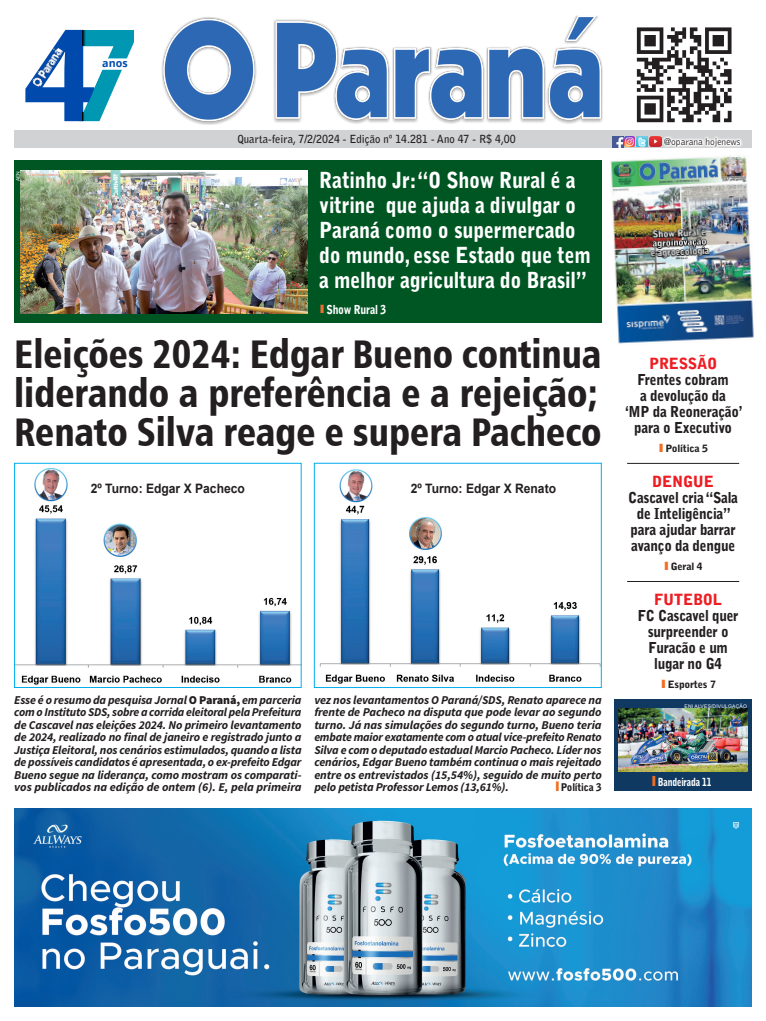
<style>
.page{position:relative;width:766px;height:1021px;background:#fff}
.page>*{position:absolute;margin:0;border:0;box-sizing:border-box;transform-origin:0 0}
.t1{font:700 127.8px "Open Sans";color:#004aad}
.TITULO_ESSE_1{font:40px "Humanist 777 BT Black Condensed B";color:#231f20;scale:.93 1}
.SEGUNDA_MANCHETE{font:900 22px/25px "Bell Gothic Std";letter-spacing:-.01em;color:#fff;scale:.9 1}
.texto_titinho{font:900 15.4px "Bell Gothic Std";letter-spacing:-.02em;color:#ee1d23}
.texto_titinho-2{font:900 15px "Bell Gothic Std";letter-spacing:-.02em;color:#231f20;scale:.91 1}
.TEXTO_MANCHETE{font:700 13px "Arial";color:#231f20;scale:.93 1}
.t2{font:900 12.3px "Bell Gothic Std";letter-spacing:-.02em;color:#fff;scale:.85 1}
.novo_texto_manchete{font:italic 700 12px/12.5px "Source Sans Pro";letter-spacing:-.005em;color:#231f20;text-align:justify}
.data{font:700 11.1px "Bell Gothic Std";color:#231f20;scale:.96 1}
.OLHO{font:900 11.1px "Bell Gothic Std";letter-spacing:-.02em;color:#fff;scale:.79 1}
.t3{font:700 10.7px "Open Sans";color:#004aad}
.OLHO-2{font:900 10.6px "Bell Gothic Std";letter-spacing:-.02em;color:#231f20;scale:.95 1}
.t4{font:900 10px "Bell Gothic Std";letter-spacing:-.02em;color:#231f20;scale:1.05 1}
.t5{font:300 9.7px "Bell Gothic Std";color:#231f20;scale:.96 1}
.Crédito{font:5px "Arial";letter-spacing:.035em;color:#fff}
.CREDITO{font:5px "Arial";color:#fff}
.s1{color:#0097b2}
.s2{font-size:11.2px;color:#ef6e32}
.s3{font-weight:900;font-style:normal}
.s4{font-size:13px;color:#f36e21}
.s5{font-size:11.2px;color:#f36e21}
.s6{font-size:13.7px;color:#f36e21}
</style>
<div class="page">
<div style="left:14px;top:130px;width:737px;height:17px;background:#d1d2d4"></div>
<svg style="left:661px;top:136px;width:81px;height:12px"></svg>
<img style="left:161px;top:15px;width:442px;height:109px">
<img style="left:636px;top:27px;width:96px;height:96px">
<img style="left:83px;top:30px;width:3px;height:16px">
<svg style="left:83px;top:69px;width:36px;height:52px"></svg>
<img style="left:32px;top:47px;width:31px;height:40px">
<div style="left:614px;top:699px;width:137px;height:91px;background:#103961"></div>
<img style="left:618px;top:708px;width:129px;height:63px">
<svg style="left:612px;top:136px;width:49px;height:11px"></svg>
<hr style="left:627px;top:463px;width:112px;height:1px;background:#231f20">
<hr style="left:627px;top:581px;width:112px;height:1px;background:#231f20">
<img style="left:14px;top:808px;width:737px;height:198px">
<div style="left:14px;top:160px;width:587px;height:163px;background:#005623"></div>
<img style="left:21px;top:171px;width:287px;height:142px">
<img style="left:610px;top:156px;width:144px;height:188px">
<img style="left:16px;top:467px;width:283px;height:218px">
<div style="left:14px;top:463px;width:287px;height:225px;border:1px solid #00aeef"></div>
<img style="left:319px;top:469px;width:280px;height:215px">
<div style="left:314px;top:463px;width:287px;height:225px;border:1px solid #00aeef"></div>
<p class="t1" style="left:23px;top:-16px;width:116px">4<span class="s1">7</span></p>
<p class="t3" style="left:102px;top:56px;width:27px">anos</p>
<p class="CREDITO" style="left:15px;top:181px;width:12px;rotate:-90deg">AEN</p>
<p class="data" style="left:237px;top:132px;width:291px">Quarta-feira, 7/2/2024 - Edição nº 14.281 - Ano 47 - R$ 4,00</p>
<p class="t5" style="left:663px;top:137px;width:81px">@oparana hojenews</p>
<p class="SEGUNDA_MANCHETE" style="left:319px;top:167px;width:303px">Ratinho Jr: “O Show Rural é a vitrine que ajuda a divulgar o<br>Paraná como o supermercado do mundo, esse Estado que tem a melhor agricultura do Brasil”</p>
<p class="t2" style="left:319px;top:302px;width:80px"><span class="s2">l</span>Show Rural 3</p>
<p class="TITULO_ESSE_1" style="left:14px;top:329px;width:633px">Eleições 2024: Edgar Bueno continua</p>
<p class="TITULO_ESSE_1" style="left:14px;top:368px;width:629px">liderando a preferência e a rejeição;</p>
<p class="TITULO_ESSE_1" style="left:14px;top:407px;width:633px">Renato Silva reage e supera Pacheco</p>
<p class="TEXTO_MANCHETE" style="left:91px;top:479px;width:167px">2º Turno: Edgar X Pacheco</p>
<p class="TEXTO_MANCHETE" style="left:410px;top:479px;width:158px">2º Turno: Edgar X Renato</p>
<p class="novo_texto_manchete" style="left:14px;top:693px;width:289px">Esse é o resumo da pesquisa Jornal <span class="s3">O Paraná,</span> em parceria com o Instituto SDS, sobre a corrida eleitoral pela Prefeitura de Cascavel nas eleições 2024. No primeiro levantamento de 2024, realizado no final de janeiro e registrado junto a Justiça Eleitoral, nos cenários estimulados, quando a lista de possíveis candidatos é apresentada, o ex-prefeito Edgar Bueno segue na liderança, como mostram os comparati&shy;vos publicados na edição de ontem (6). E, pela primeira</p>
<p class="novo_texto_manchete" style="left:314px;top:693px;width:289px">vez nos levantamentos O Paraná/SDS, Renato aparece na frente de Pacheco na disputa que pode levar ao segundo turno. Já nas simulações do segundo turno, Bueno teria embate maior exatamente com o atual vice-prefeito Renato Silva e com o deputado estadual Marcio Pacheco. Líder nos cenários, Edgar Bueno também continua o mais rejeitado entre os entrevistados (15,54%), seguido de muito perto pelo petista Professor Lemos (13,61%).</p>
<p class="OLHO-2" style="left:554px;top:781px;width:51px"><span class="s4">l</span>Política 3</p>
<p class="texto_titinho" style="left:649px;top:354px;width:70px">PRESSÃO</p>
<p class="texto_titinho-2" style="left:637px;top:370px;width:102px">Frentes cobram</p>
<p class="texto_titinho-2" style="left:640px;top:386px;width:96px">a devolução da</p>
<p class="texto_titinho-2" style="left:625px;top:402px;width:131px">‘MP da Reoneração’</p>
<p class="texto_titinho-2" style="left:634px;top:418px;width:109px">para o Executivo</p>
<p class="t4" style="left:658px;top:442px;width:49px"><span class="s5">l</span>Política 5</p>
<p class="texto_titinho" style="left:652px;top:472px;width:63px">DENGUE</p>
<p class="texto_titinho-2" style="left:628px;top:488px;width:122px">Cascavel cria “Sala</p>
<p class="texto_titinho-2" style="left:636px;top:504px;width:105px">de Inteligência”</p>
<p class="texto_titinho-2" style="left:630px;top:520px;width:117px">para ajudar barrar</p>
<p class="texto_titinho-2" style="left:631px;top:536px;width:116px">avanço da dengue</p>
<p class="t4" style="left:663px;top:560px;width:39px"><span class="s5">l</span>Geral 4</p>
<p class="texto_titinho" style="left:654px;top:590px;width:70px">FUTEBOL</p>
<p class="texto_titinho-2" style="left:637px;top:606px;width:112px">FC Cascavel quer</p>
<p class="texto_titinho-2" style="left:647px;top:622px;width:90px">surpreender o</p>
<p class="texto_titinho-2" style="left:648px;top:638px;width:89px">Furacão e um</p>
<p class="texto_titinho-2" style="left:654px;top:654px;width:76px">lugar no G4</p>
<p class="t4" style="left:660px;top:678px;width:54px"><span class="s5">l</span>Esportes 7</p>
<p class="Crédito" style="left:684px;top:702px;width:64px">ENI ALVES/DIVULGAÇÃO</p>
<p class="OLHO" style="left:651px;top:775px;width:78px"><span class="s6">l</span>Bandeirada 11</p>
</div>
